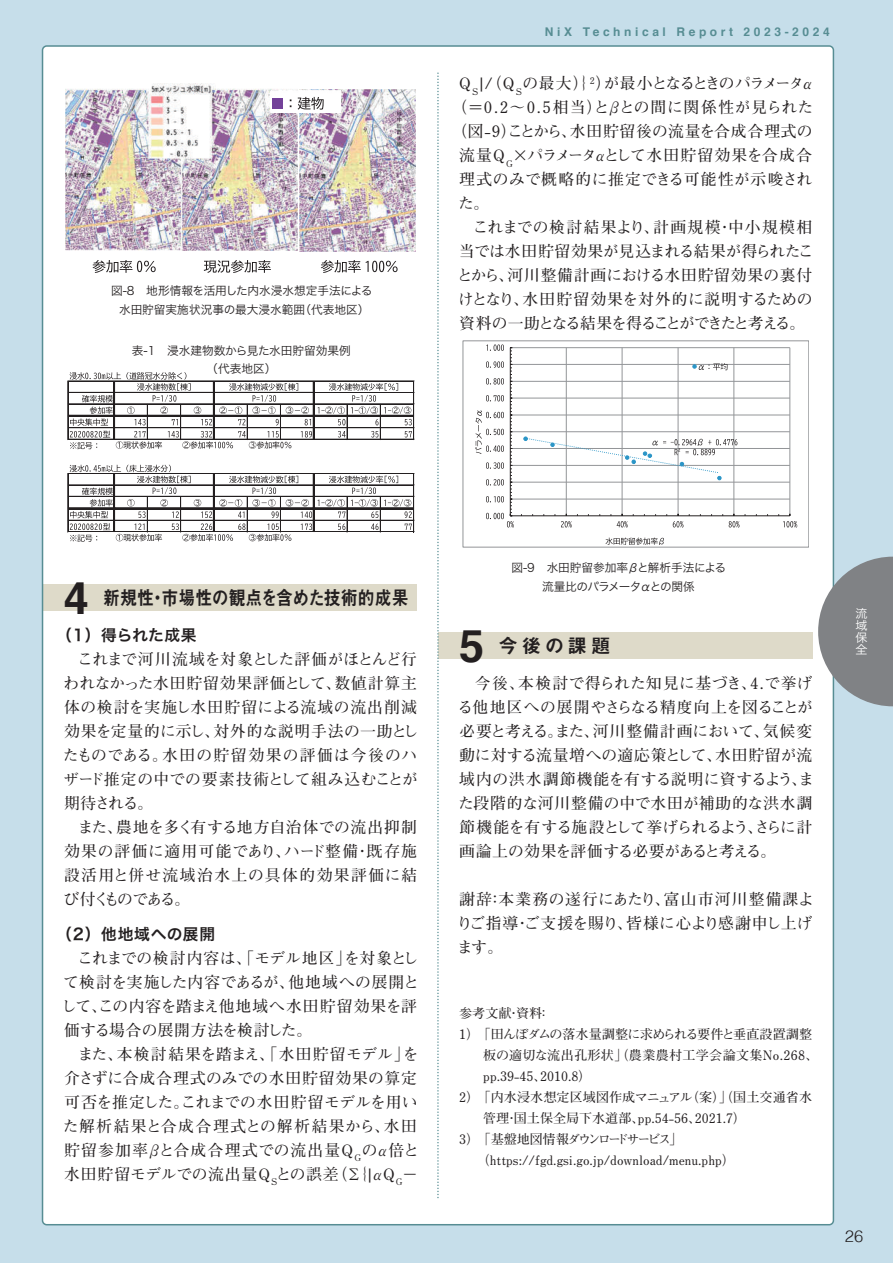
<style>
.page{position:relative;width:893px;height:1263px;background:#c6deea}
.page>*{position:absolute;margin:0;border:0;box-sizing:border-box;transform-origin:0 0}
.t1{font:700 45px "Helvetica";color:#231f20}
.t2{font:19.5px "Midashi Go Pr 6 MB31";color:#231f20;scale:.87 1}
.t3{font:19.5px "Midashi Go Pr 6 MB31";color:#231f20}
.t4{font:300 16.5px "Helvetica";color:#231f20}
.t5{font:700 15.75px/24px "Futo Min A101 Pr 6";letter-spacing:.025em;color:#231f20;text-align:justify}
.t6{font:700 15.75px "Futo Min A101 Pr 6";letter-spacing:.05em;color:#231f20}
.t7{font:700 15.75px "Futo Min A101 Pr 6";letter-spacing:-.11em;color:#231f20}
.t8{font:700 15.75px "Futo Min A101 Pr 6";letter-spacing:.005em;color:#231f20}
.t9{font:700 15.75px "Futo Min A101 Pr 6";letter-spacing:-.085em;color:#231f20}
.t10{font:700 15.75px "Futo Min A101 Pr 6";letter-spacing:-.005em;color:#231f20}
.t11{font:700 15.75px "Futo Min A101 Pr 6";letter-spacing:.055em;color:#231f20}
.t12{font:700 15.75px "Futo Min A101 Pr 6";letter-spacing:.09em;color:#231f20}
.t13{font:15.75px "Hira Kaku Pro W6";letter-spacing:.03em;color:#231f20}
.t14{font:700 13.05px "Futo Min A101 Pr 6";color:#231f20}
.t15{font:700 13.05px "Futo Min A101 Pr 6";letter-spacing:-.045em;color:#231f20}
.t16{font:700 13.05px "Futo Min A101 Pr 6";letter-spacing:.025em;color:#231f20}
.t17{font:700 13.05px "Futo Min A101 Pr 6";letter-spacing:-.17em;color:#231f20}
.t18{font:700 12px "Helvetica";letter-spacing:.3em;color:#578d93}
.t19{font:12px/12px "Hira Kaku Pro W3";color:#fff;text-align:justify}
.t20{font:11.7px/18.8px "Hira Kaku Pro W3";color:#231f20;text-align:center}
.t21{font:11.7px/18.8px "Hira Kaku Pro W3";letter-spacing:-.035em;color:#231f20;text-align:center}
</style>
<div class="page">
<div style="left:43px;top:46px;width:790px;height:1179px;background:#fff;border-radius:4px"></div>
<svg style="left:605px;top:538px;width:59px;height:7px"></svg>
<svg style="left:475px;top:344px;width:322px;height:183px"></svg>
<div style="left:463px;top:341px;width:346px;height:206px;border:1px solid #939598"></div>
<div style="left:43px;top:584px;width:374px;height:27px;background:#dedac9"></div>
<div style="left:438px;top:632px;width:374px;height:27px;background:#dedac9"></div>
<svg style="left:204px;top:260px;width:67px;height:13px"></svg>
<svg style="left:321px;top:260px;width:77px;height:13px"></svg>
<svg style="left:93px;top:260px;width:63px;height:13px"></svg>
<img style="left:66px;top:83px;width:232px;height:168px">
<img style="left:300px;top:90px;width:115px;height:162px">
<img style="left:270px;top:90px;width:71px;height:23px">
<div style="left:272px;top:98px;width:10px;height:11px;background:#734199"></div>
<svg style="left:290px;top:97px;width:34px;height:13px"></svg>
<hr style="left:68px;top:392px;width:45px;height:1px;background:#231f20">
<hr style="left:68px;top:403px;width:46px;height:1px;background:#231f20">
<hr style="left:68px;top:404px;width:45px;height:1px;background:#231f20">
<hr style="left:68px;top:415px;width:45px;height:1px;background:#231f20">
<hr style="left:68px;top:416px;width:45px;height:1px;background:#231f20">
<hr style="left:68px;top:427px;width:46px;height:1px;background:#231f20">
<hr style="left:68px;top:428px;width:45px;height:1px;background:#231f20">
<hr style="left:67px;top:381px;width:1px;height:59px;background:#231f20">
<hr style="left:68px;top:381px;width:1px;height:59px;background:#231f20">
<hr style="left:413px;top:381px;width:1px;height:59px;background:#231f20">
<hr style="left:414px;top:381px;width:1px;height:59px;background:#231f20">
<hr style="left:68px;top:485px;width:45px;height:1px;background:#231f20">
<hr style="left:68px;top:496px;width:45px;height:1px;background:#231f20">
<hr style="left:68px;top:507px;width:46px;height:1px;background:#231f20">
<hr style="left:68px;top:508px;width:46px;height:1px;background:#231f20">
<hr style="left:68px;top:509px;width:45px;height:1px;background:#231f20">
<hr style="left:68px;top:520px;width:45px;height:1px;background:#231f20">
<hr style="left:67px;top:473px;width:1px;height:59px;background:#231f20">
<hr style="left:68px;top:473px;width:1px;height:59px;background:#231f20">
<hr style="left:413px;top:474px;width:1px;height:58px;background:#231f20">
<hr style="left:414px;top:474px;width:1px;height:58px;background:#231f20">
<hr style="left:68px;top:381px;width:346px;height:1px;background:#231f20">
<hr style="left:315px;top:392px;width:99px;height:1px;background:#231f20">
<hr style="left:315px;top:404px;width:99px;height:1px;background:#231f20">
<hr style="left:315px;top:415px;width:99px;height:1px;background:#231f20">
<hr style="left:315px;top:416px;width:99px;height:1px;background:#231f20">
<svg style="left:70px;top:372px;width:342px;height:77px"></svg>
<hr style="left:315px;top:428px;width:99px;height:1px;background:#231f20">
<hr style="left:68px;top:439px;width:346px;height:1px;background:#231f20">
<hr style="left:68px;top:473px;width:346px;height:1px;background:#231f20">
<hr style="left:315px;top:485px;width:99px;height:1px;background:#231f20">
<hr style="left:315px;top:496px;width:99px;height:1px;background:#231f20">
<hr style="left:315px;top:507px;width:99px;height:1px;background:#231f20">
<hr style="left:315px;top:508px;width:99px;height:1px;background:#231f20">
<hr style="left:315px;top:509px;width:99px;height:1px;background:#231f20">
<svg style="left:70px;top:465px;width:342px;height:77px"></svg>
<hr style="left:315px;top:520px;width:99px;height:1px;background:#231f20">
<hr style="left:68px;top:531px;width:346px;height:1px;background:#231f20">
<hr style="left:68px;top:532px;width:346px;height:1px;background:#231f20">
<svg style="left:437px;top:73px;width:2px;height:1124px"></svg>
<svg style="left:818px;top:557px;width:75px;height:149px"></svg>
<p class="t20" style="left:111px;top:280px;width:263px">図-8　地形情報を活用した内水浸水想定手法による水田貯留実施状況事の最大浸水範囲（代表地区）</p>
<p class="t20" style="left:132px;top:340px;width:220px">表-1　浸水建物数から見た水田貯留効果例（代表地区）</p>
<p class="t18" style="left:545px;top:22px;width:286px">NiX Technical Report 2023-2024</p>
<p class="t7" style="left:459px;top:71px;width:358px">Q <sub>S</sub> |/（Q <sub>S</sub>の最大）｝<sup>2</sup> ）が最小となるときのパラメータα</p>
<p class="t6" style="left:451px;top:95px;width:364px">（＝0.2～0.5相当）とβとの間に関係性が見られた</p>
<p class="t6" style="left:451px;top:119px;width:363px">（図-9）ことから、水田貯留後の流量を合成合理式の</p>
<p class="t8" style="left:459px;top:143px;width:354px">流量Q<sub>G</sub>×パラメータαとして水田貯留効果を合成合</p>
<p class="t5" style="left:459px;top:167px;width:355px">理式のみで概略的に推定できる可能性が示唆され</p>
<p class="t5" style="left:458px;top:191px;width:33px">た。</p>
<p class="t12" style="left:473px;top:215px;width:341px">これまでの検討結果より、計画規模・中小規模相</p>
<p class="t10" style="left:459px;top:239px;width:357px">当では水田貯留効果が見込まれる結果が得られたこ</p>
<p class="t11" style="left:457px;top:263px;width:357px">とから、河川整備計画における水田貯留効果の裏付</p>
<p class="t5" style="left:458px;top:287px;width:356px">けとなり、水田貯留効果を対外的に説明するための</p>
<p class="t9" style="left:459px;top:311px;width:348px">資料の一助となる結果を得ることができたと考える。</p>
<h1 class="t1" style="left:64px;top:562px;width:27px">4</h1>
<p class="t2" style="left:103px;top:582px;width:353px">新規性・市場性の観点を含めた技術的成果</p>
<p class="t13" style="left:56px;top:621px;width:142px">（1）得られた成果</p>
<p class="t5" style="left:63px;top:647px;width:357px;text-indent:15px">これまで河川流域を対象とした評価がほとんど行われなかった水田貯留効果評価として、数値計算主体の検討を実施し水田貯留による流域の流出削減効果を定量的に示し、対外的な説明手法の一助としたものである。水田の貯留効果の評価は今後のハザード推定の中での要素技術として組み込むことが期待される。</p>
<p class="t5" style="left:64px;top:815px;width:355px;text-indent:14px">また、農地を多く有する地方自治体での流出抑制効果の評価に適用可能であり、ハード整備・既存施設活用と併せ流域治水上の具体的効果評価に結び付くものである。</p>
<p class="t13" style="left:56px;top:920px;width:161px">（2）他地域への展開</p>
<p class="t5" style="left:61px;top:945px;width:360px;text-align:left;text-indent:17px">これまでの検討内容は、「モデル地区」を対象として検討を実施した内容であるが、他地域への展開として、この内容を踏まえ他地域へ水田貯留効果を評価する場合の展開方法を検討した。</p>
<p class="t5" style="left:63px;top:1041px;width:358px;text-align:left;text-indent:15px">また、本検討結果を踏まえ、「水田貯留モデル」を介さずに合成合理式のみでの水田貯留効果の算定可否を推定した。これまでの水田貯留モデルを用いた解析結果と合成合理式との解析結果から、水田貯留参加率βと合成合理式での流出量Q<sub>G</sub>のα倍と水田貯留モデルでの流出量Q<sub>S</sub>との誤差（Σ｛|αQ<sub>G</sub>－</p>
<p class="t21" style="left:511px;top:557px;width:216px">図-9　水田貯留参加率βと解析手法による流量比のパラメータαとの関係</p>
<h1 class="t1" style="left:459px;top:610px;width:27px">5</h1>
<p class="t3" style="left:498px;top:630px;width:113px">今後の課題</p>
<p class="t5" style="left:457px;top:671px;width:358px;text-align:left;text-indent:18px">今後、本検討で得られた知見に基づき、4．で挙げる他地区への展開やさらなる精度向上を図ることが必要と考える。また、河川整備計画において、気候変動に対する流量増への適応策として、水田貯留が流域内の洪水調節機能を有する説明に資するよう、また段階的な河川整備の中で水田が補助的な洪水調節機能を有する施設として挙げられるよう、さらに計画論上の効果を評価する必要があると考える。</p>
<p class="t5" style="left:457px;top:887px;width:358px">謝辞：本業務の遂行にあたり、富山市河川整備課よりご指導・ご支援を賜り、皆様に心より感謝申し上げます。</p>
<p class="t14" style="left:459px;top:1003px;width:93px">参考文献・資料：</p>
<p class="t15" style="left:459px;top:1024px;width:354px">1）「田んぼダムの落水量調整に求められる要件と垂直設置調整</p>
<p class="t16" style="left:483px;top:1045px;width:337px">板の適切な流出孔形状」（農業農村工学会論文集No.268、</p>
<p class="t14" style="left:483px;top:1066px;width:110px">pp.39-45、2010.8）</p>
<p class="t14" style="left:459px;top:1087px;width:354px">2）「内水浸水想定区域図作成マニュアル（案）」（国土交通省水</p>
<p class="t14" style="left:483px;top:1108px;width:265px">管理・国土保全局下水道部、pp.54-56、2021.7）</p>
<p class="t17" style="left:459px;top:1129px;width:225px">3）「基盤地図情報ダウンロードサービス」</p>
<p class="t14" style="left:477px;top:1150px;width:260px">（https://fgd.gsi.go.jp/download/menu.php）</p>
<p class="t19" style="left:855px;top:607px;width:13px">流域保全</p>
<p class="t4" style="left:845px;top:1222px;width:20px">26</p>
</div>
